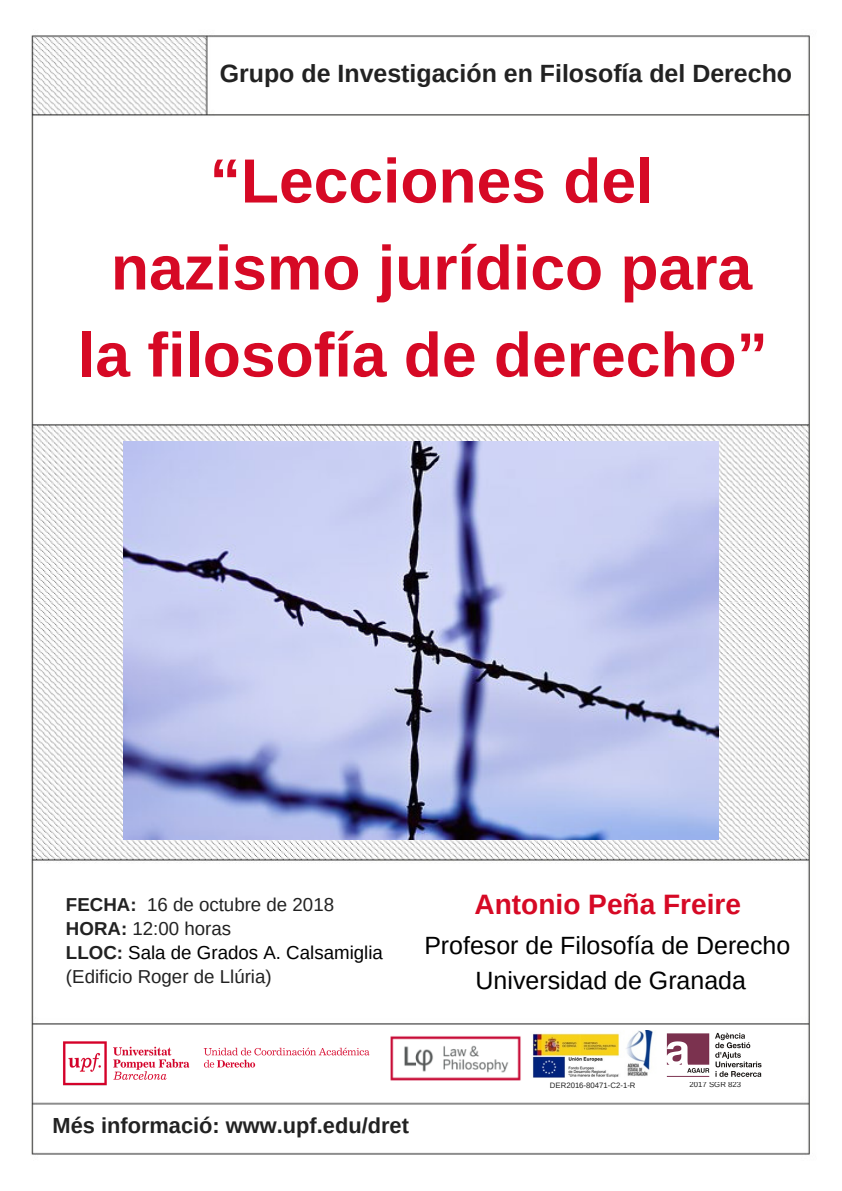
<style>
.page{position:relative;width:842px;height:1191px;background:#fff}
.page>*{position:absolute;margin:0;border:0;box-sizing:border-box;transform-origin:0 0}
.t1{font:700 62.4px/87px "Arimo";color:#d60925;text-align:center}
.t2{font:700 28.1px "Arimo";color:#d60925}
.t3{font:24.9px/34.5px "Arimo";color:#000;text-align:center}
.t4{font:700 24.9px "Arimo";color:#222}
.t5{font:700 21.8px "Arimo";color:#222}
.t6{font:18.7px/24px "Arimo";color:#222}
.t7{font:7.8px "Arimo";color:#222}
.s1{font-weight:700}
.s2{color:#000}
</style>
<div class="page">
<img style="left:31px;top:35px;width:779px;height:1120px">
<img style="left:388px;top:1032px;width:136px;height:50px">
<img style="left:531px;top:1030px;width:127px;height:47px">
<img style="left:53px;top:1023px;width:323px;height:75px">
<img style="left:664px;top:1029px;width:102px;height:52px">
<img style="left:124px;top:442px;width:594px;height:397px">
<h3 class="t4" style="left:220px;top:60px;width:574px">Grupo de Investigación en Filosofía del Derecho</h3>
<h1 class="t1" style="left:78px;top:137px;width:691px">“Lecciones del nazismo jurídico para la filosofía de derecho”</h1>
<p class="t6" style="left:66px;top:892px;width:318px"><span class="s1">FECHA:</span> 16 de octubre de 2018<br><span class="s1">HORA:</span> 12:00 horas<br><span class="s1">LLOC:</span> <span class="s2">Sala de Grados A. Calsamiglia </span>(Edificio Roger de Llúria)</p>
<h2 class="t2" style="left:474px;top:889px;width:268px">Antonio Peña Freire</h2>
<h3 class="t3" style="left:424px;top:928px;width:368px">Profesor de Filosofía de Derecho<br>Universidad de Granada</h3>
<p class="t5" style="left:52px;top:1112px;width:358px">Més informació: www.upf.edu/dret</p>
<p class="t7" style="left:550px;top:1080px;width:87px">DER2016-80471-C2-1-R</p>
<p class="t7" style="left:690px;top:1079px;width:53px">2017 SGR 823</p>
</div>
